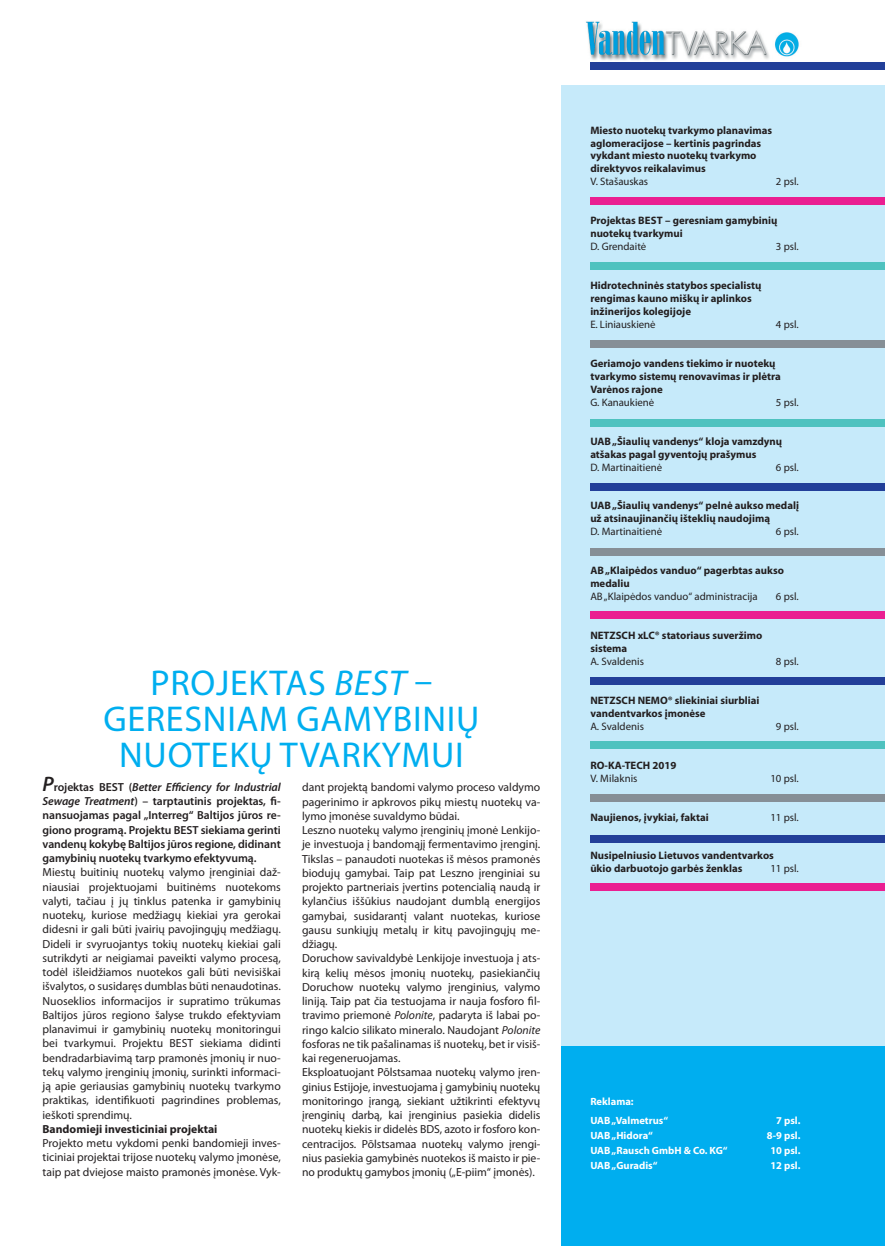
<style>
.page{position:relative;width:885px;height:1246px;background:#fff}
.page>*{position:absolute;margin:0;border:0;box-sizing:border-box;transform-origin:0 0}
.t1{font:36px/36px "Myriad Pro";letter-spacing:.02em;color:#00aeef;text-align:center}
.t2{font:11.7px/14.2px "Myriad Pro";color:#231f20;text-align:justify}
.t3{font:600 11.7px/14.2px "Myriad Pro";letter-spacing:-.005em;color:#231f20;text-align:justify}
.t4{font:700 11.7px "Myriad Pro";color:#231f20}
.t5{font:700 10.8px/12.9px "Myriad Pro";color:#231f20}
.t6{font:10.8px "Myriad Pro";color:#231f20}
.t7{font:700 10.5px/19.2px "Myriad Pro";color:#fff}
.s1{font-style:italic}
.s2{font-style:italic;font-size:21px}
</style>
<div class="page">
<img style="left:586px;top:21px;width:213px;height:40px">
<div style="left:561px;top:85px;width:323px;height:1161px;background:#c6eafa"></div>
<div style="left:561px;top:1046px;width:323px;height:200px;background:#00aeef"></div>
<div style="left:590px;top:62px;width:294px;height:7px;background:#223f99"></div>
<div style="left:590px;top:197px;width:294px;height:7px;background:#ea1f91"></div>
<div style="left:590px;top:612px;width:294px;height:7px;background:#ea1f91"></div>
<div style="left:590px;top:884px;width:294px;height:7px;background:#ea1f91"></div>
<div style="left:590px;top:420px;width:294px;height:7px;background:#4ec2bf"></div>
<div style="left:590px;top:741px;width:294px;height:7px;background:#4ec2bf"></div>
<div style="left:590px;top:263px;width:294px;height:7px;background:#4ec2bf"></div>
<div style="left:590px;top:340px;width:294px;height:7px;background:#868f96"></div>
<div style="left:590px;top:549px;width:294px;height:7px;background:#868f96"></div>
<div style="left:590px;top:794px;width:294px;height:7px;background:#868f96"></div>
<div style="left:590px;top:483px;width:294px;height:7px;background:#223f99"></div>
<div style="left:590px;top:678px;width:294px;height:7px;background:#223f99"></div>
<div style="left:590px;top:835px;width:294px;height:7px;background:#223f99"></div>
<h1 class="t1" style="left:103px;top:665px;width:377px">PROJEKTAS <span class="s1">BEST</span> –<br>GERESNIAM GAMYBINIŲ<br>NUOTEKŲ TVARKYMUI</h1>
<p class="t3" style="left:43px;top:780px;width:240px"><span class="s2">P</span>rojektas BEST (<span class="s1">Better Efficiency for Industrial Sewage Treatment</span>) – tarptautinis projektas, fi&shy;nansuojamas pagal „Interreg“ Baltijos jūros re&shy;giono programą. Projektu BEST siekiama gerinti vandenų kokybę Baltijos jūros regione, didinant gamybinių nuotekų tvarkymo efektyvumą.</p>
<p class="t2" style="left:43px;top:865px;width:240px">Miestų buitinių nuotekų valymo įrenginiai daž&shy;niausiai projektuojami buitinėms nuotekoms valyti, tačiau į jų tinklus patenka ir gamybinių nuotekų, kuriose medžiagų kiekiai yra gerokai didesni ir gali būti įvairių pavojingųjų medžiagų.<br>Dideli ir svyruojantys tokių nuotekų kiekiai gali sutrikdyti ar neigiamai paveikti valymo procesą, todėl išleidžiamos nuotekos gali būti nevisiškai išvalytos, o susidaręs dumblas būti nenaudotinas.<br>Nuoseklios informacijos ir supratimo trūkumas Baltijos jūros regiono šalyse trukdo efektyviam planavimui ir gamybinių nuotekų monitoringui bei tvarkymui. Projektu BEST siekiama didinti bendradarbiavimą tarp pramonės įmonių ir nuo&shy;tekų valymo įrenginių įmonių, surinkti informaci&shy;ją apie geriausias gamybinių nuotekų tvarkymo praktikas, identifikuoti pagrindines problemas, ieškoti sprendimų.</p>
<p class="t4" style="left:43px;top:1122px;width:176px">Bandomieji investiciniai projektai</p>
<p class="t2" style="left:43px;top:1136px;width:240px">Projekto metu vykdomi penki bandomieji inves&shy;ticiniai projektai trijose nuotekų valymo įmonėse, taip pat dviejose maisto pramonės įmonėse. Vyk-</p>
<p class="t2" style="left:302px;top:780px;width:240px;text-align:left">dant projektą bandomi valymo proceso valdymo pagerinimo ir apkrovos pikų miestų nuotekų va&shy;lymo įmonėse suvaldymo būdai.<br>Leszno nuotekų valymo įrenginių įmonė Lenkijo&shy;je investuoja į bandomąjį fermentavimo įrenginį.<br>Tikslas – panaudoti nuotekas iš mėsos pramonės biodujų gamybai. Taip pat Leszno įrenginiai su projekto partneriais įvertins potencialią naudą ir kylančius iššūkius naudojant dumblą energijos gamybai, susidarantį valant nuotekas, kuriose gausu sunkiųjų metalų ir kitų pavojingųjų me&shy;džiagų.<br>Doruchow savivaldybė Lenkijoje investuoja į ats&shy;kirą kelių mėsos įmonių nuotekų, pasiekiančių Doruchow nuotekų valymo įrenginius, valymo liniją. Taip pat čia testuojama ir nauja fosforo fil&shy;travimo priemonė <span class="s1">Polonite</span>, padaryta iš labai po&shy;ringo kalcio silikato mineralo. Naudojant <span class="s1">Polonite </span>fosforas ne tik pašalinamas iš nuotekų, bet ir visiš&shy;kai regeneruojamas.<br>Eksploatuojant Põlstsamaa nuotekų valymo įren&shy;ginius Estijoje, investuojama į gamybinių nuotekų monitoringo įrangą, siekiant užtikrinti efektyvų įrenginių darbą, kai įrenginius pasiekia didelis nuotekų kiekis ir didelės BDS, azoto ir fosforo kon&shy;centracijos. Põlstsamaa nuotekų valymo įrengi&shy;nius pasiekia gamybinės nuotekos iš maisto ir pie&shy;no produktų gamybos įmonių („E-piim“ įmonės).</p>
<p class="t5" style="left:590px;top:124px;width:183px">Miesto nuotekų tvarkymo planavimas aglomeracijose – kertinis pagrindas vykdant miesto nuotekų tvarkymo direktyvos reikalavimus</p>
<p class="t6" style="left:590px;top:176px;width:59px">V. Stašauskas</p>
<p class="t6" style="left:775px;top:176px;width:24px">2 psl.</p>
<p class="t5" style="left:590px;top:214px;width:188px">Projektas best – geresniam gamybinių nuotekų tvarkymui</p>
<p class="t6" style="left:590px;top:241px;width:57px">D. Grendaitė</p>
<p class="t6" style="left:775px;top:241px;width:24px">3 psl.</p>
<p class="t5" style="left:590px;top:279px;width:172px">Hidrotechninės statybos specialistų rengimas kauno miškų ir aplinkos inžinerijos kolegijoje</p>
<p class="t6" style="left:590px;top:318px;width:67px">E. Liniauskienė</p>
<p class="t6" style="left:775px;top:318px;width:24px">4 psl.</p>
<p class="t5" style="left:590px;top:357px;width:192px">Geriamojo vandens tiekimo ir nuotekų tvarkymo sistemų renovavimas ir plėtra<br>Varėnos rajone</p>
<p class="t6" style="left:590px;top:396px;width:65px">G. Kanaukienė</p>
<p class="t6" style="left:775px;top:396px;width:24px">5 psl.</p>
<p class="t5" style="left:590px;top:435px;width:193px">UAB „Šiaulių vandenys“ kloja vamzdynų atšakas pagal gyventojų prašymus</p>
<p class="t6" style="left:590px;top:461px;width:73px">D. Martinaitienė</p>
<p class="t6" style="left:775px;top:461px;width:24px">6 psl.</p>
<p class="t5" style="left:590px;top:499px;width:210px">UAB „Šiaulių vandenys“ pelnė aukso medalį už atsinaujinančių išteklių naudojimą</p>
<p class="t6" style="left:590px;top:526px;width:73px">D. Martinaitienė</p>
<p class="t6" style="left:775px;top:526px;width:24px">6 psl.</p>
<p class="t5" style="left:590px;top:564px;width:195px">AB „Klaipėdos vanduo“ pagerbtas aukso medaliu</p>
<p class="t6" style="left:590px;top:591px;width:169px">AB „Klaipėdos vanduo“ administracija</p>
<p class="t6" style="left:775px;top:591px;width:24px">6 psl.</p>
<p class="t5" style="left:590px;top:629px;width:173px">NETZSCH xLC® statoriaus suveržimo sistema</p>
<p class="t6" style="left:590px;top:655px;width:55px">A. Svaldenis</p>
<p class="t6" style="left:775px;top:655px;width:24px">8 psl.</p>
<p class="t5" style="left:590px;top:694px;width:171px">NETZSCH NEMO® sliekiniai siurbliai vandentvarkos įmonėse</p>
<p class="t6" style="left:590px;top:720px;width:55px">A. Svaldenis</p>
<p class="t6" style="left:775px;top:720px;width:24px">9 psl.</p>
<p class="t5" style="left:590px;top:759px;width:88px">RO-KA-TECH 2019</p>
<p class="t6" style="left:590px;top:772px;width:49px">V. Milaknis</p>
<p class="t6" style="left:770px;top:772px;width:30px">10 psl.</p>
<p class="t5" style="left:590px;top:810px;width:120px">Naujienos, įvykiai, faktai</p>
<p class="t6" style="left:770px;top:811px;width:30px">11 psl.</p>
<p class="t5" style="left:590px;top:849px;width:185px">Nusipelniusio Lietuvos vandentvarkos ūkio darbuotojo garbės ženklas</p>
<p class="t6" style="left:770px;top:863px;width:30px">11 psl.</p>
<p class="t7" style="left:590px;top:1092px;width:79px">Reklama:<br>UAB „Valmetrus“</p>
<p class="t7" style="left:776px;top:1111px;width:26px">7 psl.</p>
<p class="t7" style="left:590px;top:1126px;width:64px">UAB „Hidora“</p>
<p class="t7" style="left:766px;top:1126px;width:35px">8-9 psl.</p>
<p class="t7" style="left:590px;top:1141px;width:139px">UAB „Rausch GmbH &amp; Co. KG“</p>
<p class="t7" style="left:770px;top:1141px;width:32px">10 psl.</p>
<p class="t7" style="left:590px;top:1156px;width:69px">UAB „Guradis“</p>
<p class="t7" style="left:770px;top:1156px;width:32px">12 psl.</p>
</div>
